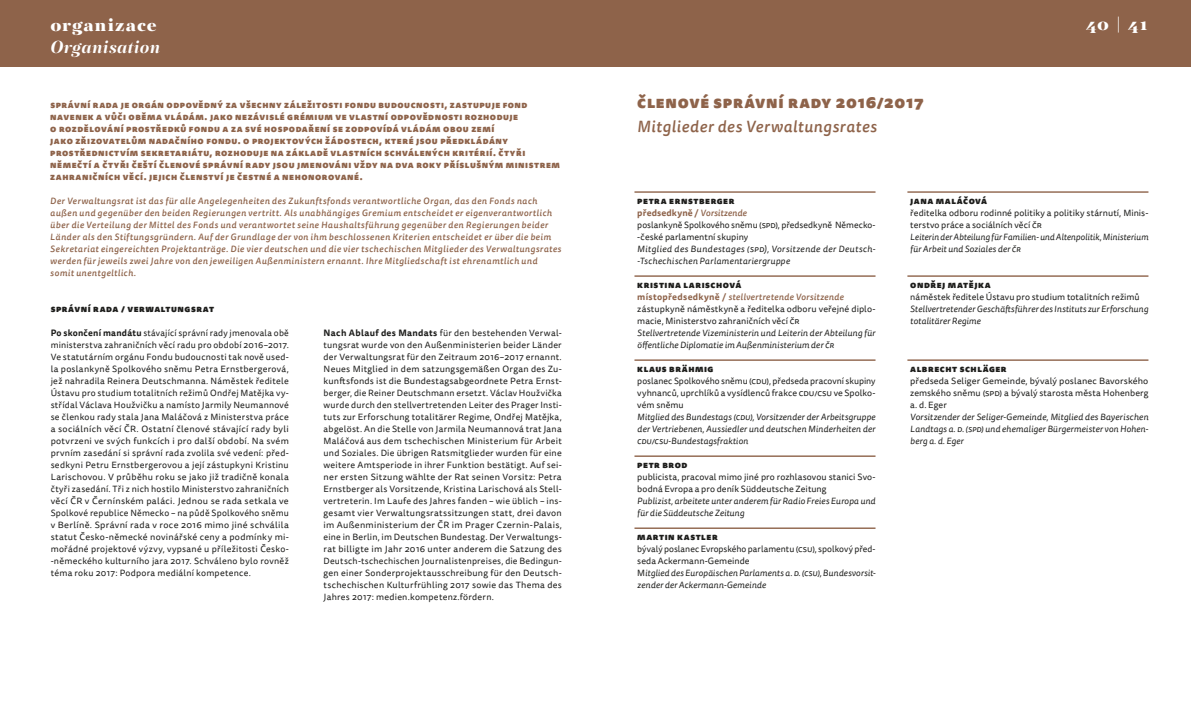
<style>
.page{position:relative;width:1191px;height:709px;background:#fff}
.page>*{position:absolute;margin:0;border:0;box-sizing:border-box;transform-origin:0 0}
.t1{font:900 18px "PF Regal Display Pro";letter-spacing:.055em;color:#fff}
.t2{font:italic 700 18px "PF Regal Display Pro";letter-spacing:.02em;color:#fff}
.t3{font:italic 500 16px "Tisa Sans Pro";letter-spacing:.035em;color:#8e634a}
.t4{font:900 16px "Tisa Sans Pro";letter-spacing:.045em;color:#8e634a}
.t5{font:9px/12px "Tisa Sans Pro";letter-spacing:.01em;color:#1d1d1b}
.t6{font:italic 9px/12px "Tisa Sans Pro";letter-spacing:.015em;color:#1d1d1b}
.t7{font:italic 500 9px/12px "Tisa Sans Pro";letter-spacing:.055em;color:#8e634a}
.t8{font:900 9px/12px "Tisa Sans Pro";letter-spacing:.06em;color:#8e634a}
.t9{font:900 9px "Tisa Sans Pro";letter-spacing:.06em;color:#1d1d1b}
.t10{font:italic 9px/12px "Tisa Sans Pro";letter-spacing:.035em;color:#1d1d1b}
.s1{font-weight:900}
.s2{font-weight:700;color:#8e634a}
.s3{font-weight:500;font-style:italic;color:#8e634a}
.s4{font-weight:700}
.s5{font-style:normal}
</style>
<div class="page">
<div style="left:0;top:0;width:1191px;height:66px;background:#8e634a"></div>
<hr style="left:634px;top:191px;width:241px;height:2px;background:#8e634a">
<hr style="left:634px;top:275px;width:241px;height:2px;background:#8e634a">
<hr style="left:634px;top:359px;width:241px;height:2px;background:#8e634a">
<hr style="left:634px;top:455px;width:241px;height:2px;background:#8e634a">
<hr style="left:634px;top:527px;width:241px;height:2px;background:#8e634a">
<hr style="left:907px;top:191px;width:241px;height:2px;background:#8e634a">
<hr style="left:907px;top:275px;width:241px;height:2px;background:#8e634a">
<hr style="left:907px;top:359px;width:241px;height:2px;background:#8e634a">
<h1 class="t1" style="left:50px;top:13px;width:108px">organizace</h1>
<h1 class="t2" style="left:50px;top:36px;width:111px">Organisation</h1>
<h1 class="t1" style="left:1086px;top:13px;width:64px">40 | 41</h1>
<h2 class="t4" style="left:637px;top:89px;width:288px">ČLENOVÉ SPRÁVNÍ RADY 2016/2017</h2>
<h2 class="t3" style="left:637px;top:115px;width:241px">Mitglieder des Verwaltungsrates</h2>
<p class="t8" style="left:50px;top:99px;width:511px">SPRÁVNÍ RADA JE ORGÁN ODPOVĚDNÝ ZA VŠECHNY ZÁLEŽITOSTI FONDU BUDOUCNOSTI, ZASTUPUJE FOND NAVENEK A VŮČI OBĚMA VLÁDÁM. JAKO NEZÁVISLÉ GRÉMIUM VE VLASTNÍ ODPOVĚDNOSTI ROZHODUJE<br>O ROZDĚLOVÁNÍ PROSTŘEDKŮ FONDU A ZA SVÉ HOSPODAŘENÍ SE ZODPOVÍDÁ VLÁDÁM OBOU ZEMÍ<br>JAKO ZŘIZOVATELŮM NADAČNÍHO FONDU. O PROJEKTOVÝCH ŽÁDOSTECH, KTERÉ JSOU PŘEDKLÁDÁNY PROSTŘEDNICTVÍM SEKRETARIÁTU, ROZHODUJE NA ZÁKLADĚ VLASTNÍCH SCHVÁLENÝCH KRITÉRIÍ. ČTYŘI NĚMEČTÍ A ČTYŘI ČEŠTÍ ČLENOVÉ SPRÁVNÍ RADY JSOU JMENOVÁNI VŽDY NA DVA ROKY PŘÍSLUŠNÝM MINISTREM ZAHRANIČNÍCH VĚCÍ. JEJICH ČLENSTVÍ JE ČESTNÉ A NEHONOROVANÉ.</p>
<p class="t7" style="left:50px;top:195px;width:512px">Der Verwaltungsrat ist das für alle Angelegenheiten des Zukunftsfonds verantwortliche Organ, das den Fonds nach außen und gegenüber den beiden Regierungen vertritt. Als unabhängiges Gremium entscheidet er eigenverantwortlich über die Verteilung der Mittel des Fonds und verantwortet seine Haushaltsführung gegenüber den Regierungen beider Länder als den Stiftungsgründern. Auf der Grundlage der von ihm beschlossenen Kriterien entscheidet er über die beim Sekretariat eingereichten Projektanträge. Die vier deutschen und die vier tschechischen Mitglieder des Verwaltungsrates werden für jeweils zwei Jahre von den jeweiligen Außenministern ernannt. Ihre Mitgliedschaft ist ehrenamtlich und somit unentgeltlich.</p>
<p class="t5" style="left:637px;top:195px;width:240px"><span class="s1">PETRA ERNSTBERGER<br></span><span class="s2">předsedkyně /</span> <span class="s3">Vorsitzende<br></span>poslankyně Spolkového sněmu (SPD), předsedkyně Německo--české parlamentní skupiny</p>
<p class="t9" style="left:910px;top:194px;width:78px">JANA MALÁČOVÁ</p>
<p class="t5" style="left:910px;top:207px;width:240px">ředitelka odboru rodinné politiky a politiky stárnutí, Minis&shy;terstvo práce a sociálních věcí ČR</p>
<p class="t6" style="left:910px;top:231px;width:240px">Leiterin der Abteilung für Familien- und Altenpolitik, Ministerium für Arbeit und Soziales der ČR</p>
<p class="t9" style="left:910px;top:278px;width:82px">ONDŘEJ MATĚJKA</p>
<p class="t5" style="left:910px;top:291px;width:231px">náměstek ředitele Ústavu pro studium totalitních režimů</p>
<p class="t6" style="left:910px;top:303px;width:240px">Stellvertretender Geschäftsführer des Instituts zur Erforschung totalitärer Regime</p>
<p class="t9" style="left:910px;top:362px;width:98px">ALBRECHT SCHLÄGER</p>
<p class="t5" style="left:910px;top:375px;width:240px;text-align:justify">předseda Seliger Gemeinde, bývalý poslanec Bavorského zemského sněmu (SPD) a bývalý starosta města Hohenberg a. d. Eger</p>
<p class="t6" style="left:910px;top:411px;width:240px;text-align:justify">Vorsitzender der Seliger-Gemeinde, Mitglied des Bayerischen Landtags a. D. (SPD) und ehemaliger Bürgermeister von Hohen&shy;berg a. d. Eger</p>
<p class="t10" style="left:637px;top:243px;width:240px">Mitglied des Bundestages (SPD), Vorsitzende der Deutsch--Tschechischen Parlamentariergruppe</p>
<p class="t5" style="left:637px;top:279px;width:240px"><span class="s1">KRISTINA LARISCHOVÁ<br></span><span class="s2">místopředsedkyně /</span> <span class="s3">stellvertretende Vorsitzende </span>zástupkyně náměstkyně a ředitelka odboru veřejné diplo&shy;macie, Ministerstvo zahraničních věcí ČR</p>
<p class="t6" style="left:637px;top:327px;width:240px">Stellvertretende Vizeministerin und Leiterin der Abteilung für öffentliche Diplomatie im Außenministerium der ČR</p>
<p class="t9" style="left:637px;top:362px;width:77px">KLAUS BRÄHMIG</p>
<p class="t5" style="left:637px;top:375px;width:240px">poslanec Spolkového sněmu (CDU), předseda pracovní skupiny vyhnanců, uprchlíků a vysídlenců frakce CDU/CSU</p>
<p class="t9" style="left:51px;top:302px;width:165px">SPRÁVNÍ RADA / VERWALTUNGSRAT</p>
<p class="t5" style="left:51px;top:327px;width:240px;text-align:justify"><span class="s4">Po skončení mandátu</span> stávající správní rady jmenovala obě ministerstva zahraničních věcí radu pro období 2016–2017.<br>Ve statutárním orgánu Fondu budoucnosti tak nově used&shy;la poslankyně Spolkového sněmu Petra Ernstbergerová, jež nahradila Reinera Deutschmanna. Náměstek ředitele Ústavu pro studium totalitních režimů Ondřej Matějka vy&shy;střídal Václava Houžvičku a namísto Jarmily Neumannové se členkou rady stala Jana Maláčová z Ministerstva práce a sociálních věcí ČR. Ostatní členové stávající rady byli potvrzeni ve svých funkcích i pro další období. Na svém prvním zasedání si správní rada zvolila své vedení: před&shy;sedkyni Petru Ernstbergerovou a její zástupkyni Kristinu Larischovou. V průběhu roku se jako již tradičně konala čtyři zasedání. Tři z nich hostilo Ministerstvo zahraničních věcí ČR v Černínském paláci. Jednou se rada setkala ve Spolkové republice Německo – na půdě Spolkového sněmu v Berlíně. Správní rada v roce 2016 mimo jiné schválila statut Česko-německé novinářské ceny a podmínky mi&shy;mořádné projektové výzvy, vypsané u příležitosti Česko--německého kulturního jara 2017. Schváleno bylo rovněž téma roku 2017: Podpora mediální kompetence.</p>
<p class="t5" style="left:324px;top:327px;width:240px;text-align:justify"><span class="s4">Nach Ablauf des Mandats</span> für den bestehenden Verwal&shy;tungsrat wurde von den Außenministerien beider Länder der Verwaltungsrat für den Zeitraum 2016–2017 ernannt.<br>Neues Mitglied in dem satzungsgemäßen Organ des Zu&shy;kunftsfonds ist die Bundestagsabgeordnete Petra Ernst&shy;berger, die Reiner Deutschmann ersetzt. Václav Houžvička wurde durch den stellvertretenden Leiter des Prager Insti&shy;tuts zur Erforschung totalitärer Regime, Ondřej Matějka, abgelöst. An die Stelle von Jarmila Neumannová trat Jana Maláčová aus dem tschechischen Ministerium für Arbeit und Soziales. Die übrigen Ratsmitglieder wurden für eine weitere Amtsperiode in ihrer Funktion bestätigt. Auf sei&shy;ner ersten Sitzung wählte der Rat seinen Vorsitz: Petra Ernstberger als Vorsitzende, Kristina Larischová als Stell&shy;vertreterin. Im Laufe des Jahres fanden – wie üblich – ins&shy;gesamt vier Verwaltungsratssitzungen statt, drei davon im Außenministerium der ČR im Prager Czernin-Palais, eine in Berlin, im Deutschen Bundestag. Der Verwaltungs&shy;rat billigte im Jahr 2016 unter anderem die Satzung des Deutsch-tschechischen Journalistenpreises, die Bedingun&shy;gen einer Sonderprojektausschreibung für den Deutsch&shy;tschechischen Kulturfrühling 2017 sowie das Thema des Jahres 2017: medien.kompetenz.fördern.</p>
<p class="t5" style="left:833px;top:387px;width:43px">ve Spolko-</p>
<p class="t5" style="left:637px;top:399px;width:48px">vém sněmu</p>
<p class="t6" style="left:637px;top:411px;width:240px;text-align:justify">Mitglied des Bundestags (CDU), Vorsitzender der Arbeitsgruppe der Vertriebenen, Aussiedler und deutschen Minderheiten der CDU/CSU-Bundestagsfraktion</p>
<p class="t9" style="left:637px;top:458px;width:52px">PETR BROD</p>
<p class="t5" style="left:637px;top:471px;width:240px">publicista, pracoval mimo jiné pro rozhlasovou stanici Svo&shy;bodná Evropa a pro deník Süddeutsche Zeitung</p>
<p class="t6" style="left:637px;top:495px;width:240px">Publizist, arbeitete unter anderem für Radio Freies Europa und für die Süddeutsche Zeitung</p>
<p class="t9" style="left:637px;top:530px;width:82px">MARTIN KASTLER</p>
<p class="t6" style="left:637px;top:543px;width:240px"><span class="s5">bývalý poslanec Evropského parlamentu (CSU), spolkový před&shy;seda Ackermann-Gemeinde<br>M</span>itglied des Europäischen Parlaments a. D. (CSU), Bundesvorsit&shy;zender der Ackermann-Gemeinde</p>
</div>
